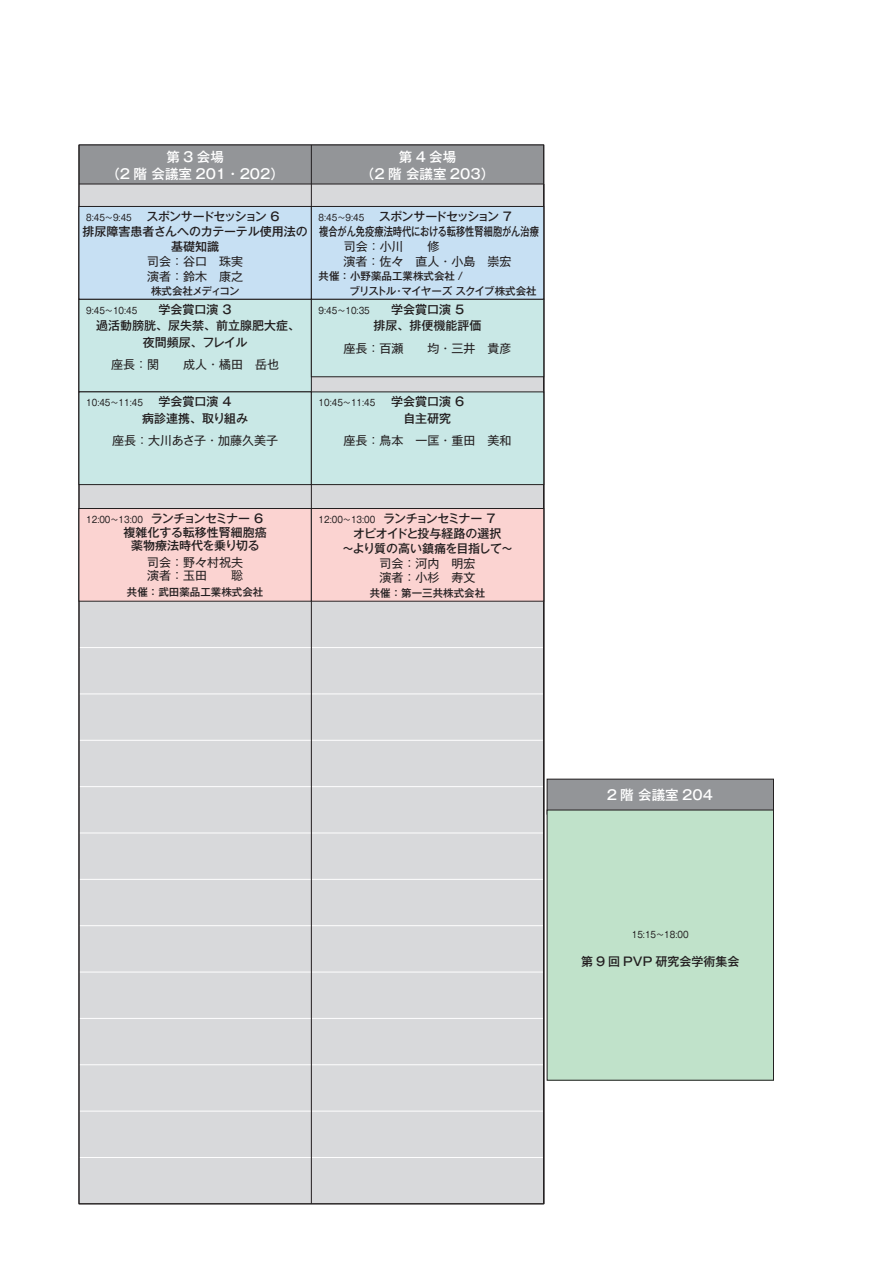
<style>
.page{position:relative;width:893px;height:1263px;background:#fff}
.page>*{position:absolute;margin:0;border:0;box-sizing:border-box;transform-origin:0 0}
.t1{font:500 13.5px/16.5px "Gothic MB101 Pro";color:#fff;text-align:center}
.t2{font:500 12px/16.5px "Gothic MB101 Pro";color:#231f20;text-align:center}
.t3{font:12px/13.5px "Gothic MB101 Pro";color:#231f20}
.t4{font:500 12px/15px "Gothic MB101 Pro";letter-spacing:-.035em;color:#231f20;text-align:center}
.t5{font:500 12px "Gothic MB101 Pro";letter-spacing:-.09em;color:#231f20}
.t6{font:500 10.5px/15px "Gothic MB101 Pro";color:#231f20}
.t7{font:500 10.5px "Gothic MB101 Pro";letter-spacing:-.07em;color:#231f20}
.t8{font:9px "Gothic MB101 Pro";color:#231f20;scale:.9 1}
.s1{font-weight:400;font-size:9px}
.s2{font-weight:500;font-size:12px}
</style>
<div class="page">
<div style="left:79px;top:145px;width:465px;height:39px;background:#939598"></div>
<div style="left:79px;top:184px;width:465px;height:1020px;background:#d8d9db"></div>
<hr style="left:79px;top:184px;width:465px;height:1px;background:#231f20">
<hr style="left:79px;top:693px;width:465px;height:1px;background:#fff">
<hr style="left:79px;top:786px;width:465px;height:1px;background:#fff">
<hr style="left:79px;top:879px;width:465px;height:1px;background:#fff">
<hr style="left:79px;top:972px;width:465px;height:1px;background:#fff">
<hr style="left:79px;top:1064px;width:465px;height:1px;background:#fff">
<hr style="left:79px;top:1157px;width:465px;height:1px;background:#fff">
<hr style="left:79px;top:647px;width:465px;height:1px;background:#fff">
<hr style="left:79px;top:740px;width:465px;height:1px;background:#fff">
<hr style="left:79px;top:833px;width:465px;height:1px;background:#fff">
<hr style="left:79px;top:925px;width:465px;height:1px;background:#fff">
<hr style="left:79px;top:1018px;width:465px;height:1px;background:#fff">
<hr style="left:79px;top:1111px;width:465px;height:1px;background:#fff">
<hr style="left:311px;top:145px;width:1px;height:1059px;background:#231f20">
<div style="left:547px;top:779px;width:226px;height:35px;background:#939598"></div>
<div style="left:547px;top:779px;width:227px;height:35px;border:1px solid #231f20"></div>
<div style="left:79px;top:299px;width:232px;height:93px;background:#c9e8e6"></div>
<div style="left:79px;top:392px;width:232px;height:93px;background:#c9e8e6"></div>
<div style="left:79px;top:391px;width:233px;height:94px;border:1px solid #231f20"></div>
<div style="left:311px;top:299px;width:233px;height:78px;background:#c9e8e6;border:1px solid #231f20"></div>
<div style="left:311px;top:391px;width:233px;height:94px;background:#c9e8e6;border:1px solid #231f20"></div>
<div style="left:79px;top:508px;width:232px;height:93px;background:#fbd3d1"></div>
<div style="left:79px;top:508px;width:233px;height:94px;border:1px solid #231f20"></div>
<div style="left:311px;top:508px;width:233px;height:94px;background:#fbd3d1;border:1px solid #231f20"></div>
<div style="left:79px;top:206px;width:232px;height:93px;background:#c7e0f3"></div>
<div style="left:79px;top:206px;width:233px;height:94px;border:1px solid #231f20"></div>
<div style="left:547px;top:810px;width:226px;height:270px;background:#c0e2ca"></div>
<div style="left:311px;top:206px;width:233px;height:94px;background:#c7e0f3;border:1px solid #231f20"></div>
<p class="t1" style="left:106px;top:147px;width:179px">第3会場<br>（2 階 会議室 201・202）</p>
<p class="t1" style="left:361px;top:147px;width:135px">第4会場<br>（2 階 会議室 203）</p>
<p class="t5" style="left:86px;top:207px;width:195px"><span class="s1">8:45～9:45</span> スポンサードセッション 6</p>
<p class="t2" style="left:83px;top:222px;width:227px">排尿障害患者さんへのカテーテル使用法の</p>
<p class="t2" style="left:171px;top:237px;width:49px">基礎知識</p>
<p class="t3" style="left:147px;top:253px;width:97px;line-height:15px">司会：谷口 珠実演者：鈴木 康之</p>
<p class="t7" style="left:151px;top:282px;width:90px">株式会社メディコン</p>
<p class="t2" style="left:96px;top:299px;width:205px">学会賞口演 3<br>過活動膀胱、尿失禁、前立腺肥大症、夜間頻尿、フレイル</p>
<p class="t3" style="left:111px;top:356px;width:49px">座長：関</p>
<p class="t3" style="left:183px;top:356px;width:97px">成人・橘田 岳也</p>
<p class="t8" style="left:86px;top:396px;width:64px">10:45～11:45</p>
<p class="t2" style="left:142px;top:392px;width:107px">学会賞口演 4<br>病診連携、取り組み</p>
<p class="t3" style="left:112px;top:432px;width:167px">座長：大川あさ子・加藤久美子</p>
<p class="t8" style="left:86px;top:303px;width:58px">9:45～10:45</p>
<p class="t2" style="left:319px;top:208px;width:222px;line-height:15px;text-align:left"><span class="s1">8:45～9:45</span> スポンサードセッション 7<br>複合がん免疫療法時代における転移性腎細胞がん治療</p>
<p class="t3" style="left:344px;top:253px;width:169px">演者：佐々 直人・小島 崇宏</p>
<p class="t6" style="left:350px;top:267px;width:199px;text-indent:-31px">共催：小野薬品工業株式会社 /<br>ブリストル･マイヤーズスクイブ株式会社　</p>
<p class="t8" style="left:319px;top:303px;width:58px">9:45～10:35</p>
<p class="t2" style="left:374px;top:299px;width:109px">学会賞口演 5<br>排尿、排便機能評価</p>
<p class="t3" style="left:344px;top:340px;width:61px">座長：百瀬</p>
<p class="t3" style="left:428px;top:340px;width:85px">均・三井 貴彦</p>
<p class="t8" style="left:319px;top:396px;width:64px">10:45～11:45</p>
<p class="t2" style="left:391px;top:392px;width:75px">学会賞口演 6自主研究</p>
<p class="t3" style="left:344px;top:432px;width:170px">座長：鳥本 一匡・重田 美和</p>
<p class="t8" style="left:86px;top:512px;width:198px">12:00～13:00 <span class="s2">ランチョンセミナー 6</span></p>
<p class="t2" style="left:124px;top:524px;width:145px;line-height:13.5px">複雑化する転移性腎細胞癌薬物療法時代を乗り切る</p>
<p class="t3" style="left:147px;top:554px;width:97px">司会：野々村祝夫演者：玉田</p>
<p class="t3" style="left:231px;top:567px;width:13px">聡</p>
<p class="t6" style="left:127px;top:583px;width:138px">共催：武田薬品工業株式会社</p>
<p class="t8" style="left:319px;top:512px;width:198px">12:00～13:00 <span class="s2">ランチョンセミナー 7</span></p>
<p class="t4" style="left:342px;top:525px;width:173px">オピオイドと投与経路の選択<br>～より質の高い鎮痛を目指して～</p>
<p class="t3" style="left:380px;top:555px;width:97px">司会：河内 明宏演者：小杉 寿文</p>
<p class="t6" style="left:370px;top:584px;width:117px">共催：第一三共株式会社</p>
<p class="t1" style="left:607px;top:785px;width:108px">2 階 会議室 204</p>
<p class="t8" style="left:632px;top:927px;width:65px">15:15～18:00</p>
<p class="t2" style="left:581px;top:951px;width:160px">第 9 回 PVP 研究会学術集会</p>
</div>
